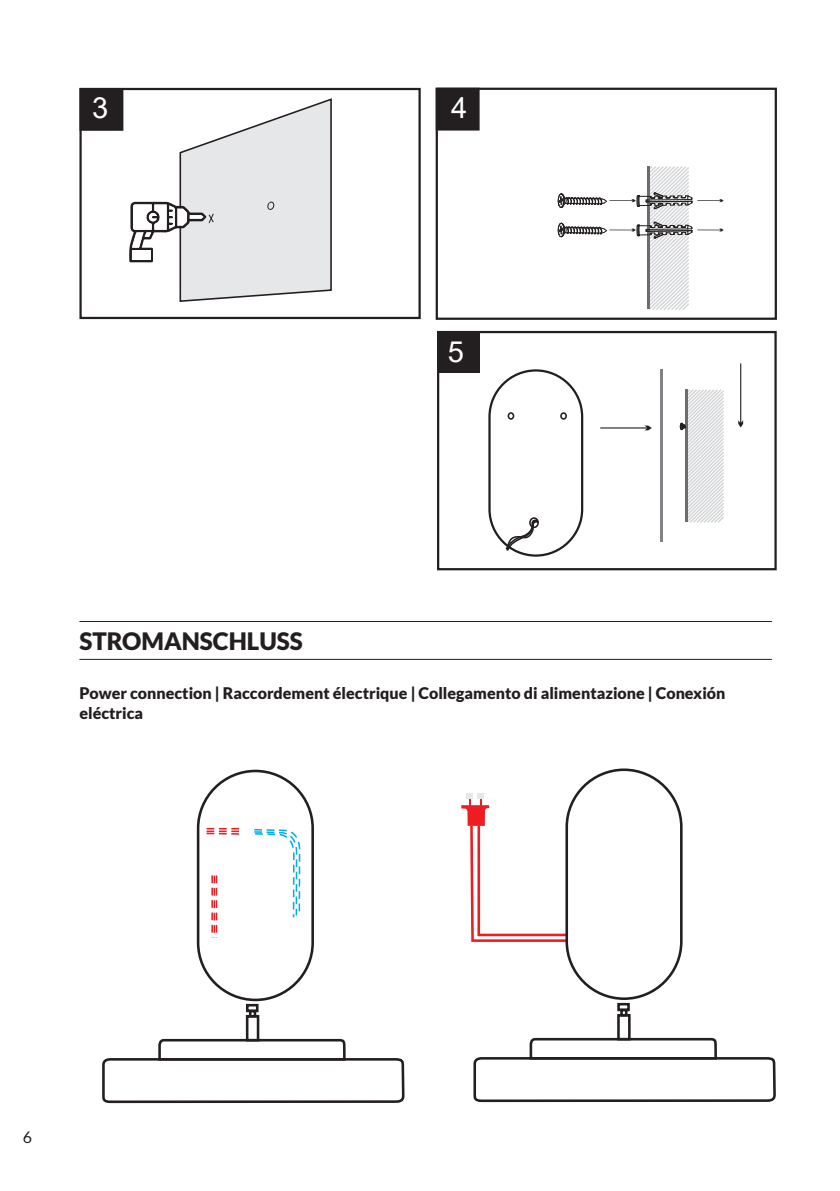
<style>
.page{position:relative;width:840px;height:1191px;background:#fff}
.page>*{position:absolute;margin:0;border:0;box-sizing:border-box;transform-origin:0 0}
.t1{font:29.2px "Arial";color:#fff}
.t2{font:900 24px "Lato";color:#231f20}
.t3{font:900 16px/20px "Lato";color:#231f20}
.t4{font:16px "Lato";color:#231f20}
</style>
<div class="page">
<hr style="left:79px;top:621px;width:692px;height:1px;background:#231f20">
<hr style="left:79px;top:659px;width:692px;height:1px;background:#231f20">
<svg style="left:102px;top:773px;width:303px;height:330px"></svg>
<div style="left:246px;top:1015px;width:13px;height:26px;border:3px solid #231f20"></div>
<div style="left:246px;top:1004px;width:12px;height:8px;border:3px solid #231f20"></div>
<div style="left:249px;top:1009px;width:7px;height:8px;border:3px solid #231f20"></div>
<div style="left:465px;top:793px;width:7px;height:6px;background:#e6e7e9"></div>
<div style="left:477px;top:793px;width:7px;height:6px;background:#e6e7e9"></div>
<svg style="left:461px;top:799px;width:104px;height:143px"></svg>
<svg style="left:473px;top:1036px;width:302px;height:67px"></svg>
<div style="left:616px;top:1014px;width:14px;height:26px;border:3px solid #231f20"></div>
<div style="left:617px;top:1003px;width:12px;height:8px;border:3px solid #231f20"></div>
<div style="left:620px;top:1008px;width:7px;height:8px;border:3px solid #231f20"></div>
<div style="left:197px;top:769px;width:117px;height:232px;border:3px solid #231f20;border-radius:57px"></div>
<div style="left:565px;top:768px;width:117px;height:232px;border:3px solid #231f20;border-radius:57px"></div>
<div style="left:79px;top:88px;width:341px;height:231px;border:2px solid #231f20"></div>
<div style="left:80px;top:89px;width:42px;height:41px;background:#231f20"></div>
<div style="left:79px;top:88px;width:44px;height:43px;border:2px solid #231f20"></div>
<div style="left:435px;top:88px;width:341px;height:232px;border:2px solid #231f20"></div>
<div style="left:436px;top:89px;width:42px;height:41px;background:#231f20"></div>
<div style="left:435px;top:88px;width:44px;height:43px;border:2px solid #231f20"></div>
<div style="left:437px;top:331px;width:339px;height:239px;border:2px solid #231f20"></div>
<div style="left:437px;top:332px;width:42px;height:41px;background:#231f20"></div>
<hr style="left:660px;top:369px;width:2px;height:173px;background:#808285">
<svg style="left:738px;top:363px;width:4px;height:64px"></svg>
<svg style="left:600px;top:425px;width:51px;height:5px"></svg>
<div style="left:488px;top:369px;width:95px;height:187px;border:2px solid #231f20;border-radius:46px"></div>
<div style="left:507px;top:412px;width:7px;height:8px;border:2px solid #231f20;border-radius:50%"></div>
<div style="left:560px;top:412px;width:6px;height:8px;border:2px solid #231f20;border-radius:50%"></div>
<div style="left:529px;top:517px;width:9px;height:11px;border:2px solid #231f20;border-radius:50%"></div>
<svg style="left:504px;top:519px;width:35px;height:33px"></svg>
<svg style="left:557px;top:166px;width:166px;height:144px"></svg>
<svg style="left:679px;top:389px;width:45px;height:134px"></svg>
<svg style="left:129px;top:98px;width:203px;height:204px"></svg>
<h1 class="t1" style="left:92px;top:88px;width:18px">3</h1>
<h1 class="t1" style="left:451px;top:88px;width:18px">4</h1>
<h1 class="t1" style="left:447px;top:331px;width:18px">5</h1>
<h2 class="t2" style="left:79px;top:627px;width:225px">STROMANSCHLUSS</h2>
<p class="t3" style="left:79px;top:682px;width:647px">Power connection | Raccordement électrique | Collegamento di alimentazione | Conexión eléctrica</p>
<p class="t4" style="left:23px;top:1128px;width:11px">6</p>
</div>
